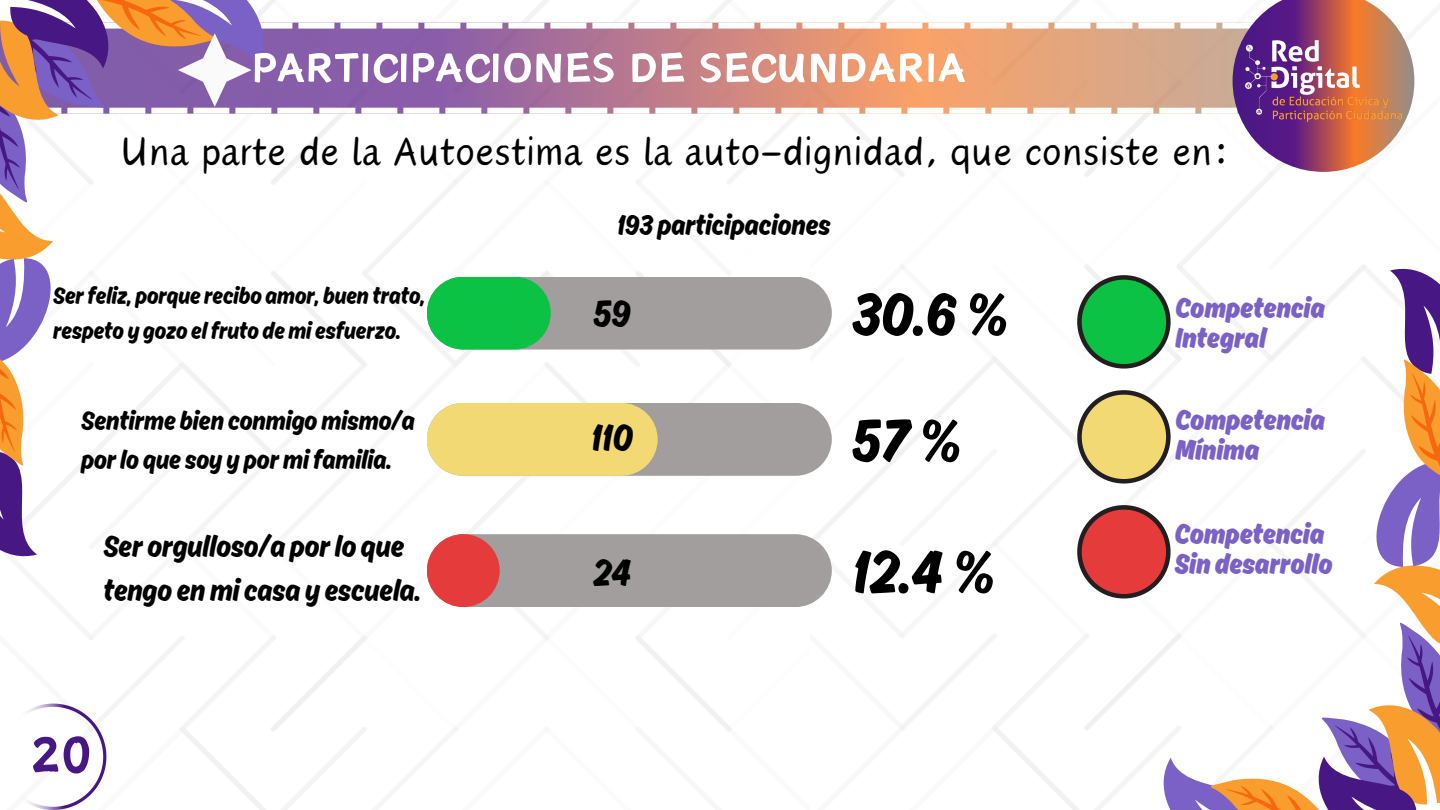
<style>
.page{position:relative;width:1440px;height:810px;background:#fff}
.page>*{position:absolute;margin:0;border:0;box-sizing:border-box;transform-origin:0 0}
.t1{font:65px "Canva Sword Like Dream";color:#471884}
.t2{font:64px "Ahkio";color:#000}
.t3{font:52px "Canva Sword Like Dream";color:#fff}
.t4{font:50px "Canva Wander World";color:#000}
.t5{font:40px "Ahkio";color:#000}
.t6{font:32px/44.2px "Ahkio";color:#000}
.t7{font:700 30px/30px "Ahkio";color:#7b61c6}
.t8{font:30px "Ahkio";color:#000}
.t9{font:28px/39px "Ahkio";color:#000}
.t10{font:25px/34.5px "Ahkio";color:#000}
</style>
<div class="page">
<img style="left:88px;top:0;width:1327px;height:810px">
<svg style="left:303px;top:23px;width:930px;height:91px;background:#ca9496"></svg>
<svg style="left:1233px;top:0;width:181px;height:172px"></svg>
<img style="left:1246px;top:40px;width:156px;height:82px">
<svg style="left:0;top:0;width:303px;height:572px"></svg>
<svg style="left:28px;top:703px;width:78px;height:107px"></svg>
<div style="left:427px;top:277px;width:405px;height:73px;background:#a29e9e;border-radius:36px"></div>
<div style="left:427px;top:277px;width:124px;height:73px;background:#0cc244;border-radius:36px"></div>
<div style="left:427px;top:403px;width:405px;height:73px;background:#a29e9e;border-radius:36px"></div>
<div style="left:427px;top:403px;width:231px;height:73px;background:#f3d973;border-radius:36px"></div>
<div style="left:427px;top:534px;width:405px;height:73px;background:#a29e9e;border-radius:36px"></div>
<div style="left:427px;top:534px;width:73px;height:73px;background:#e63b3b;border-radius:50%"></div>
<svg style="left:1073px;top:253px;width:367px;height:557px"></svg>
<p class="t3" style="left:252px;top:43px;width:716px">PARTICIPACIONES DE SECUNDARIA</p>
<p class="t4" style="left:119px;top:129px;width:1113px">Una parte de la Autoestima es la auto-dignidad, que consiste en:</p>
<p class="t10" style="left:53px;top:278px;width:373px">Serfeliz, porque recibo amor, buen trato, respeto y gozo elfruto de mi esfuerzo.</p>
<p class="t9" style="left:81px;top:401px;width:335px">Sentirme bien conmigo mismo/a porlo que soy y por mifamilia.</p>
<p class="t6" style="left:103px;top:523px;width:319px">Ser orgulloso/a porlo que tengo en mi casa y escuela.</p>
<p class="t1" style="left:30px;top:724px;width:63px">20</p>
<p class="t8" style="left:617px;top:207px;width:215px">193 participaciones</p>
<p class="t5" style="left:594px;top:290px;width:38px">59</p>
<p class="t2" style="left:852px;top:276px;width:158px">30.6%</p>
<p class="t5" style="left:591px;top:413px;width:43px">110</p>
<p class="t2" style="left:852px;top:402px;width:111px">57%</p>
<p class="t5" style="left:593px;top:549px;width:39px">24</p>
<p class="t2" style="left:852px;top:533px;width:144px">12.4%</p>
<p class="t7" style="left:1175px;top:292px;width:151px">Competencia<br>Integral</p>
<p class="t7" style="left:1175px;top:404px;width:151px">Competencia<br>Mínima</p>
<p class="t7" style="left:1175px;top:518px;width:159px">Competencia<br>Sin desarrollo</p>
</div>
